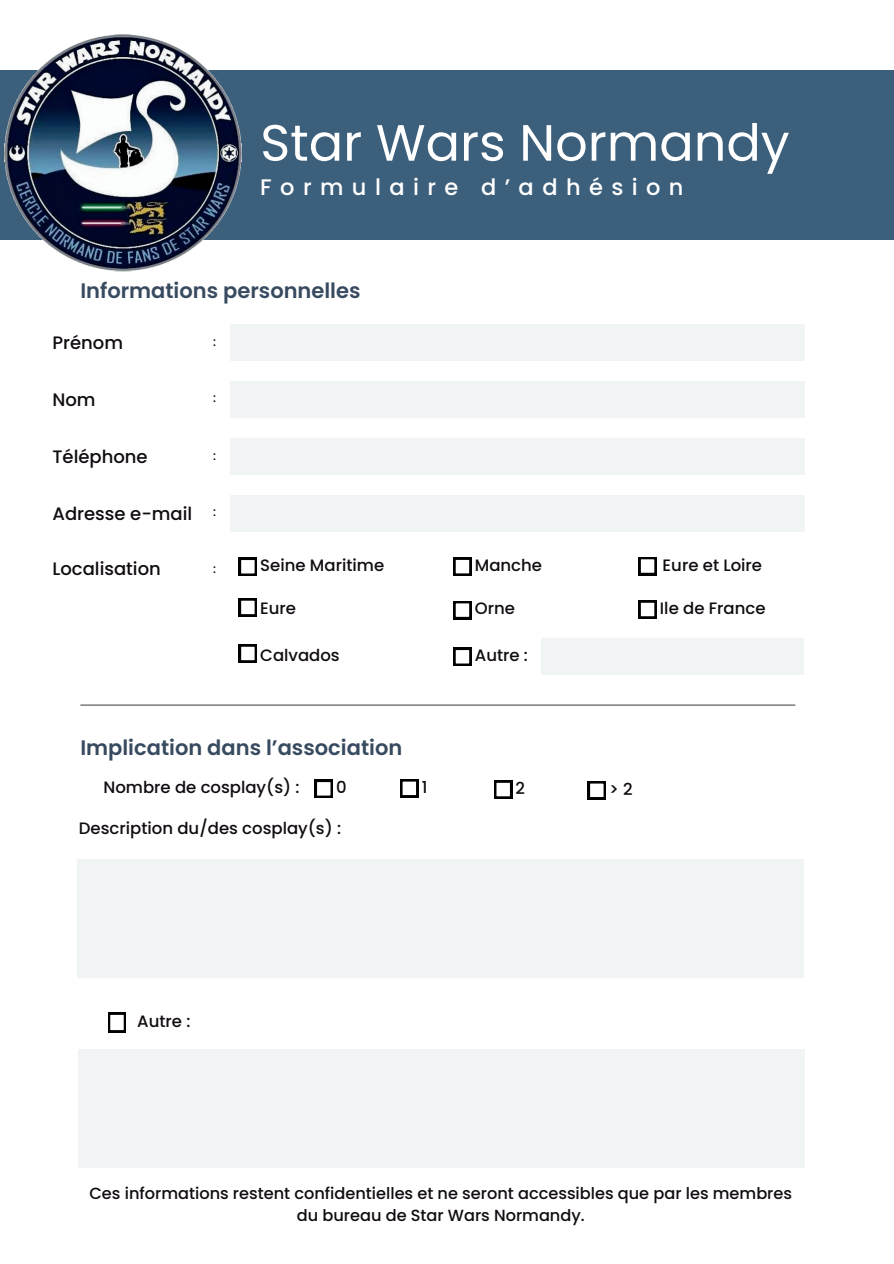
<style>
.page{position:relative;width:894px;height:1264px;background:#fff}
.page>*{position:absolute;margin:0;border:0;box-sizing:border-box;transform-origin:0 0}
.t1{font:51px "Poppins";color:#fff}
.t2{font:500 22.5px "Poppins";letter-spacing:.375em;color:#fff}
.t3{font:600 21px "Poppins";color:#384a60}
.t4{font:500 18px "Poppins";color:#110c11}
.t5{font:500 16.5px "Poppins";color:#110c11}
.t6{font:500 16.2px/22.5px "Poppins";color:#110c11;text-align:center}
.t7{font:500 12px "Poppins";color:#110c11}
</style>
<div class="page">
<div style="left:0;top:70px;width:893px;height:169px;background:#3c5f7c"></div>
<div style="left:230px;top:324px;width:574px;height:37px;background:#f1f4f4"></div>
<div style="left:230px;top:381px;width:574px;height:37px;background:#f1f4f4"></div>
<div style="left:230px;top:438px;width:574px;height:37px;background:#f1f4f4"></div>
<div style="left:230px;top:495px;width:574px;height:37px;background:#f1f4f4"></div>
<svg style="left:108px;top:1012px;width:18px;height:20px"></svg>
<hr style="left:80px;top:704px;width:715px;height:1px;background:#4d4f51">
<img style="left:0;top:34px;width:252px;height:238px">
<svg style="left:239px;top:558px;width:18px;height:17px"></svg>
<svg style="left:453px;top:557px;width:18px;height:18px"></svg>
<svg style="left:239px;top:644px;width:18px;height:18px"></svg>
<svg style="left:239px;top:598px;width:18px;height:18px"></svg>
<svg style="left:453px;top:601px;width:18px;height:18px"></svg>
<svg style="left:638px;top:600px;width:18px;height:18px"></svg>
<svg style="left:638px;top:557px;width:18px;height:18px"></svg>
<svg style="left:453px;top:648px;width:18px;height:17px"></svg>
<div style="left:541px;top:638px;width:263px;height:37px;background:#f1f4f4"></div>
<div style="left:77px;top:859px;width:727px;height:118px;background:#f1f4f4"></div>
<div style="left:78px;top:1049px;width:726px;height:118px;background:#f1f4f4"></div>
<svg style="left:315px;top:779px;width:18px;height:18px"></svg>
<svg style="left:400px;top:779px;width:18px;height:18px"></svg>
<svg style="left:494px;top:780px;width:18px;height:18px"></svg>
<svg style="left:587px;top:781px;width:18px;height:18px"></svg>
<h1 class="t1" style="left:260px;top:113px;width:530px">Star Wars Normandy</h1>
<h2 class="t2" style="left:260px;top:174px;width:424px">Formulaire d’adhésion</h2>
<p class="t3" style="left:80px;top:279px;width:281px">Informations personnelles</p>
<p class="t4" style="left:52px;top:332px;width:72px">Prénom</p>
<p class="t7" style="left:213px;top:334px;width:4px">:</p>
<p class="t4" style="left:52px;top:389px;width:45px">Nom</p>
<p class="t4" style="left:52px;top:446px;width:97px">Téléphone</p>
<p class="t7" style="left:213px;top:391px;width:4px">:</p>
<p class="t7" style="left:213px;top:448px;width:4px">:</p>
<p class="t4" style="left:52px;top:503px;width:165px">Adresse e-mail <sup>:</sup></p>
<p class="t4" style="left:52px;top:558px;width:110px">Localisation</p>
<p class="t7" style="left:213px;top:562px;width:4px">:</p>
<p class="t5" style="left:260px;top:556px;width:125px">Seine Maritime</p>
<p class="t5" style="left:260px;top:598px;width:37px">Eure</p>
<p class="t5" style="left:659px;top:598px;width:107px">Ile de France</p>
<p class="t5" style="left:260px;top:645px;width:81px">Calvados</p>
<p class="t5" style="left:474px;top:556px;width:69px">Manche</p>
<p class="t5" style="left:662px;top:556px;width:101px">Eure et Loire</p>
<p class="t5" style="left:474px;top:598px;width:42px">Orne</p>
<p class="t5" style="left:474px;top:645px;width:55px">Autre :</p>
<p class="t3" style="left:80px;top:735px;width:323px">Implication dans l’association</p>
<p class="t5" style="left:103px;top:778px;width:198px">Nombre de cosplay(s) :</p>
<p class="t5" style="left:336px;top:778px;width:12px">0</p>
<p class="t5" style="left:421px;top:777px;width:7px">1</p>
<p class="t5" style="left:515px;top:778px;width:11px">2</p>
<p class="t5" style="left:609px;top:779px;width:25px">&gt; 2</p>
<p class="t5" style="left:79px;top:818px;width:264px">Description du/des cosplay(s) :</p>
<p class="t5" style="left:137px;top:1011px;width:55px">Autre :</p>
<p class="t6" style="left:89px;top:1181px;width:704px">Ces informations restent confidentielles et ne seront accessibles que par les membres du bureau de Star Wars Normandy.</p>
</div>
